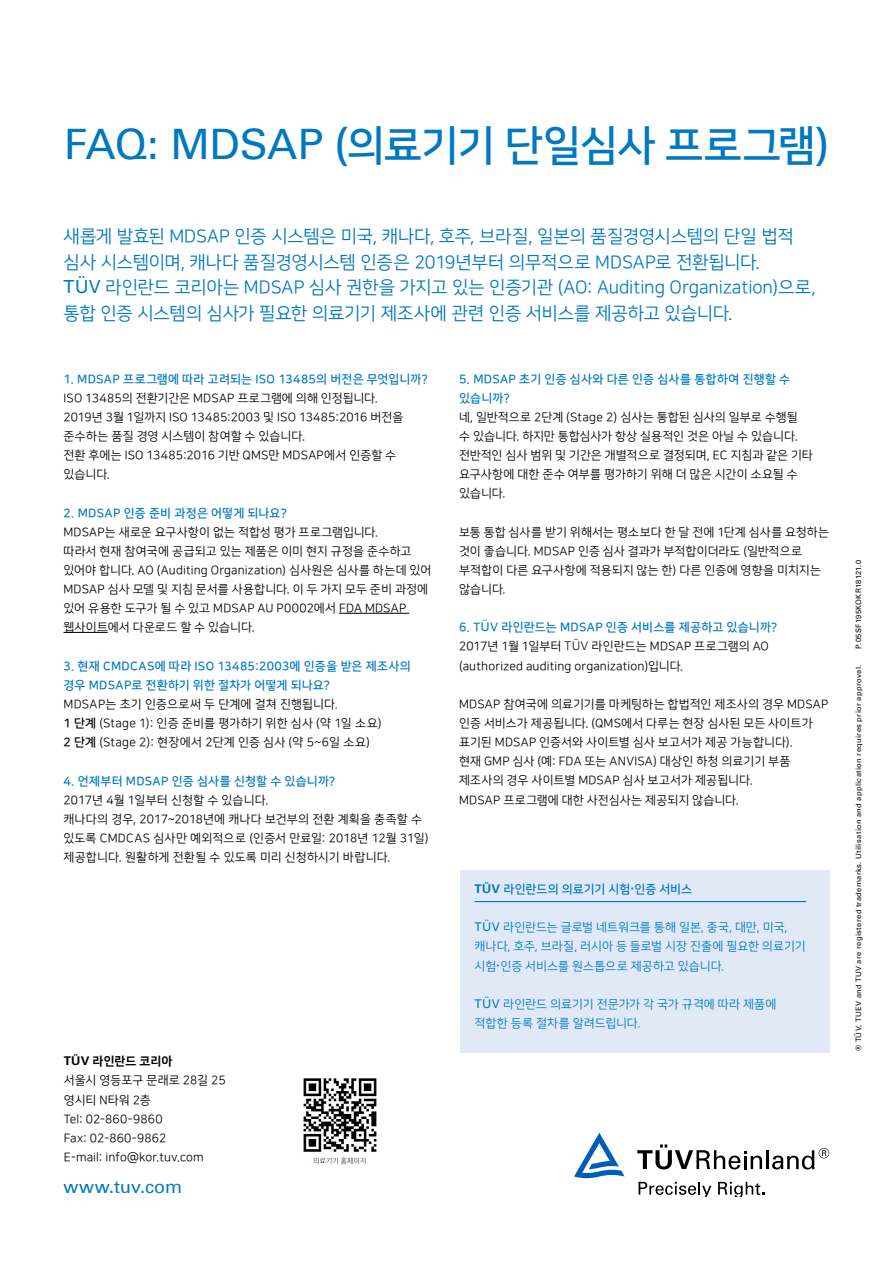
<style>
.page{position:relative;width:893px;height:1263px;background:#fff}
.page>*{position:absolute;margin:0;border:0;box-sizing:border-box;transform-origin:0 0}
.t1{font:42px "Nanum Square B";letter-spacing:-.025em;color:#0079c1}
.t2{font:18px/25.5px "Nanum Square R";letter-spacing:-.01em;color:#0079c1}
.t3{font:18px "Univers Com 55 Roman";letter-spacing:.01em;color:#0079c1}
.t4{font:12px/19.2px "Nanum Square R";letter-spacing:.01em;color:#000}
.t5{font:12px/19.2px "Nanum Square B";letter-spacing:.02em;color:#0079c1}
.t6{font:12px/19.2px "Nanum Square R";letter-spacing:.01em;color:#0079c1}
.t7{font:12px "Nanum Square EB";color:#000}
.t8{font:7.5px "Univers Com 55 Roman";letter-spacing:.05em;color:#000}
.t9{font:7.5px "Univers Com 55 Roman";letter-spacing:.03em;color:#000}
.s1{font-family:"Univers Com 55 Roman"}
.s2{font-family:"Univers"}
.s3{font-family:"Nanum Square B"}
.s4{font-family:"Univers";font-weight:700}
.s5{font-family:"Univers";font-weight:300}
.s6{font-family:"Univers Com 65";font-weight:700}
</style>
<div class="page">
<svg style="left:639px;top:1182px;width:72px;height:14px"></svg>
<svg style="left:718px;top:1182px;width:46px;height:14px"></svg>
<svg style="left:637px;top:1144px;width:125px;height:25px"></svg>
<hr style="left:766px;top:1150px;width:3px;height:19px;background:#000">
<svg style="left:772px;top:1148px;width:57px;height:21px"></svg>
<svg style="left:574px;top:1133px;width:51px;height:45px"></svg>
<hr style="left:339px;top:613px;width:70px;height:1px;background:#000">
<hr style="left:63px;top:632px;width:45px;height:1px;background:#000">
<div style="left:460px;top:870px;width:369px;height:182px;background:#e1e9f6"></div>
<hr style="left:474px;top:901px;width:332px;height:1px;background:#0079c1">
<img style="left:303px;top:1078px;width:74px;height:87px">
<h1 class="t1" style="left:64px;top:124px;width:767px"><span class="s1">FAQ: MDSAP</span> (의료기기 단일심사 프로그램)</h1>
<h2 class="t2" style="left:64px;top:224px;width:754px">새롭게 발효된 MDSAP 인증 시스템은 미국, 캐나다, 호주, 브라질, 일본의 품질경영시스템의 단일 법적 심사 시스템이며, 캐나다 품질경영시스템 인증은 2019년부터 의무적으로 MDSAP로 전환됩니다.<br><span class="s2">TÜV</span> 라인란드 코리아는 MDSAP 심사 권한을 가지고 있는 인증기관 (AO: Auditing Organization)으로, 통합 인증 시스템의 심사가 필요한 의료기기 제조사에 관련 인증 서비스를 제공하고 있습니다.</h2>
<p class="t5" style="left:63px;top:370px;width:366px">1. MDSAP 프로그램에 따라 고려되는 ISO 13485의 버전은 무엇입니까?</p>
<p class="t4" style="left:63px;top:389px;width:341px">ISO 13485의 전환기간은 MDSAP 프로그램에 의해 인정됩니다.<br>2019년 3월 1일까지 ISO 13485:2003 및 ISO 13485:2016 버전을 준수하는 품질 경영 시스템이 참여할 수 있습니다.<br>전환 후에는 ISO 13485:2016 기반 QMS만 MDSAP에서 인증할 수 있습니다.</p>
<p class="t5" style="left:63px;top:503px;width:225px">2. MDSAP 인증 준비 과정은 어떻게 되나요?</p>
<p class="t4" style="left:63px;top:523px;width:369px">MDSAP는 새로운 요구사항이 없는 적합성 평가 프로그램입니다.<br>따라서 현재 참여국에 공급되고 있는 제품은 이미 현지 규정을 준수하고 있어야 합니다. AO (Auditing Organization) 심사원은 심사를 하는데 있어 MDSAP 심사 모델 및 지침 문서를 사용합니다. 이 두 가지 모두 준비 과정에 있어 유용한 도구가 될 수 있고 MDSAP AU P0002에서 FDA MDSAP 웹사이트에서 다운로드 할 수 있습니다.</p>
<p class="t5" style="left:63px;top:656px;width:349px">3. 현재 CMDCAS에 따라 ISO 13485:2003에 인증을 받은 제조사의 경우 MDSAP로 전환하기 위한 절차가 어떻게 되나요?</p>
<p class="t4" style="left:63px;top:695px;width:320px">MDSAP는 초기 인증으로써 두 단계에 걸쳐 진행됩니다.<br><span class="s3">1 단계</span> (Stage 1): 인증 준비를 평가하기 위한 심사 (약 1일 소요)<br><span class="s3">2 단계</span> (Stage 2): 현장에서 2단계 인증 심사 (약 5~6일 소요)</p>
<p class="t5" style="left:63px;top:771px;width:273px">4. 언제부터 MDSAP 인증 심사를 신청할 수 있습니까?</p>
<p class="t4" style="left:63px;top:790px;width:367px">2017년 4월 1일부터 신청할 수 있습니다.<br>캐나다의 경우, 2017~2018년에 캐나다 보건부의 전환 계획을 충족할 수 있도록 CMDCAS 심사만 예외적으로 (인증서 만료일: 2018년 12월 31일) 제공합니다. 원활하게 전환될 수 있도록 미리 신청하시기 바랍니다.</p>
<p class="t7" style="left:64px;top:1055px;width:110px"><span class="s4">TÜV</span> 라인란드 코리아</p>
<p class="t4" style="left:64px;top:1071px;width:163px">서울시 영등포구 문래로 28길 25 영시티 N타워 2층<br>Tel: 02-860-9860<br>Fax: 02-860-9862<br>E-mail: info@kor.tuv.com</p>
<h2 class="t3" style="left:63px;top:1175px;width:120px">www.tuv.com</h2>
<p class="t5" style="left:459px;top:369px;width:333px">5. MDSAP 초기 인증 심사와 다른 인증 심사를 통합하여 진행할 수 있습니까?</p>
<p class="t4" style="left:459px;top:408px;width:355px">네, 일반적으로 2단계 (Stage 2) 심사는 통합된 심사의 일부로 수행될<br>수 있습니다. 하지만 통합심사가 항상 실용적인 것은 아닐 수 있습니다. 전반적인 심사 범위 및 기간은 개별적으로 결정되며, EC 지침과 같은 기타 요구사항에 대한 준수 여부를 평가하기 위해 더 많은 시간이 소요될 수 있습니다.</p>
<p class="t4" style="left:459px;top:523px;width:372px">보통 통합 심사를 받기 위해서는 평소보다 한 달 전에 1단계 심사를 요청하는 것이 좋습니다. MDSAP 인증 심사 결과가 부적합이더라도 (일반적으로 부적합이 다른 요구사항에 적용되지 않는 한) 다른 인증에 영향을 미치지는 않습니다.</p>
<p class="t5" style="left:459px;top:618px;width:320px">6. T<span class="s2">Ü</span>V 라인란드는 MDSAP 인증 서비스를 제공하고 있습니까?</p>
<p class="t4" style="left:459px;top:637px;width:311px">2017년 1월 1일부터 <span class="s5">TÜV</span> 라인란드는 MDSAP 프로그램의 AO (authorized auditing organization)입니다.</p>
<p class="t4" style="left:459px;top:695px;width:371px">MDSAP 참여국에 의료기기를 마케팅하는 합법적인 제조사의 경우 MDSAP 인증 서비스가 제공됩니다. (QMS에서 다루는 현장 심사된 모든 사이트가 표기된 MDSAP 인증서와 사이트별 심사 보고서가 제공 가능합니다).<br>현재 GMP 심사 (예: FDA 또는 ANVISA) 대상인 하청 의료기기 부품 제조사의 경우 사이트별 MDSAP 심사 보고서가 제공됩니다.<br>MDSAP 프로그램에 대한 사전심사는 제공되지 않습니다.</p>
<p class="t5" style="left:474px;top:880px;width:219px"><span class="s6">TÜV</span> 라인란드의 의료기기 시험 인증 서비스</p>
<p class="t6" style="left:474px;top:918px;width:333px"><span class="s2">TÜV</span> 라인란드는 글로벌 네트워크를 통해 일본, 중국, 대만, 미국, 캐나다, 호주, 브라질, 러시아 등 들로벌 시장 진출에 필요한 의료기기 시험 인증 서비스를 원스톱으로 제공하고 있습니다.</p>
<p class="t6" style="left:474px;top:995px;width:303px"><span class="s2">TÜV</span> 라인란드 의료기기 전문가가 각 국가 규격에 따라 제품에 적합한 등록 절차를 알려드립니다.</p>
<p class="t9" style="left:854px;top:649px;width:91px;rotate:-90deg">P.05SF195KOKR18121.0</p>
<p class="t8" style="left:854px;top:1051px;width:388px;rotate:-90deg">® TÜV, TUEV and TUV are registered trademarks. Utilisation and application requires prior approval.</p>
</div>
